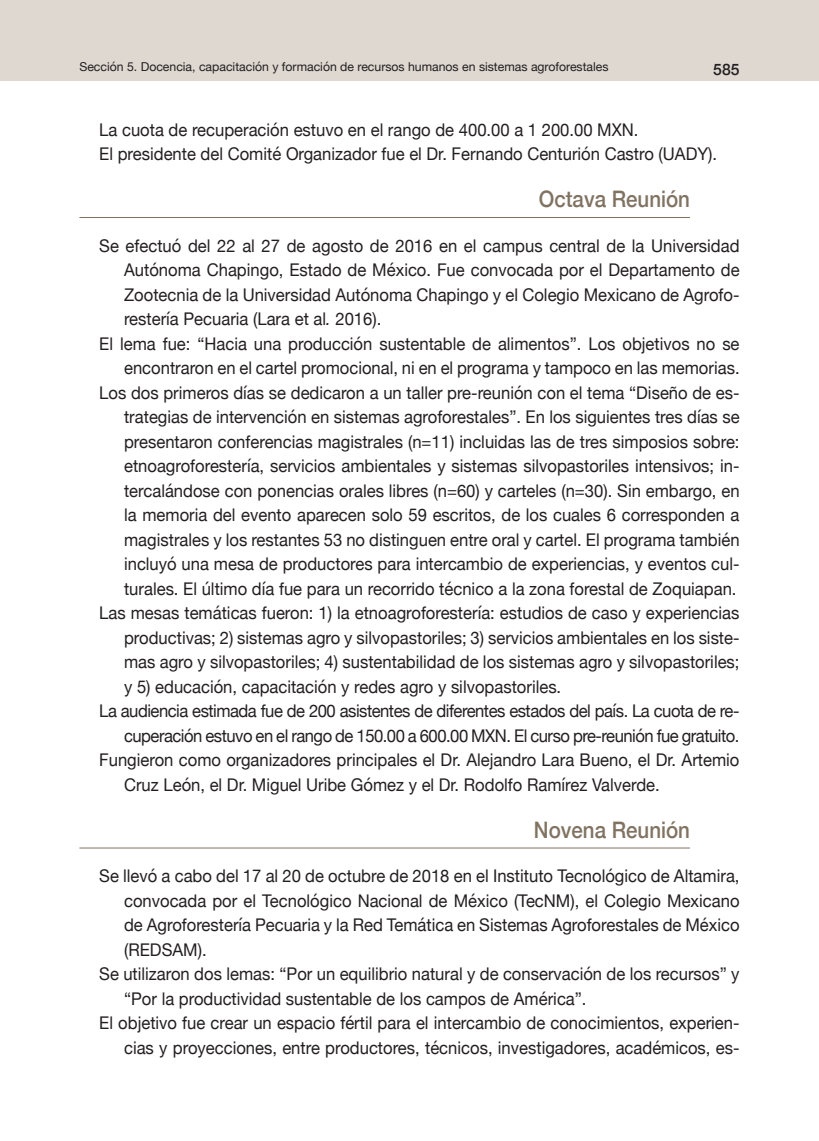
<style>
.page{position:relative;width:819px;height:1141px;background:#fff}
.page>*{position:absolute;margin:0;border:0;box-sizing:border-box;transform-origin:0 0}
.t1{font:500 22.75px "Helvetica Neue";color:#807362;scale:.9 1}
.t2{font:17.5px/24.5px "Helvetica Neue";color:#231f20;scale:.95 1}
.t3{font:17.5px "Helvetica Neue";letter-spacing:-.03em;color:#231f20;scale:.95 1}
.t4{font:500 15.75px "Helvetica Neue";color:#231f20}
.t5{font:12.25px "Helvetica Neue";color:#231f20}
.s1{font-style:italic}
</style>
<div class="page">
<div style="left:1px;top:0;width:818px;height:81px;background:#dfd8d1"></div>
<hr style="left:0;top:0;width:1px;height:81px;background:#dfd8d1">
<hr style="left:79px;top:217px;width:611px;height:1px;background:#807362">
<hr style="left:79px;top:848px;width:611px;height:1px;background:#807362">
<p class="t5" style="left:79px;top:58px;width:530px">Sección 5. Docencia, capacitación y formación de recursos humanos en sistemas agroforestales</p>
<p class="t4" style="left:713px;top:56px;width:28px">585</p>
<p class="t2" style="left:99px;top:118px;width:652px">La cuota de recuperación estuvo en el rango de 400.00 a 1 200.00 MXN.<br>El presidente del Comité Organizador fue el Dr. Fernando Centurión Castro (UADY).</p>
<h1 class="t1" style="left:539px;top:181px;width:169px">Octava Reunión</h1>
<p class="t2" style="left:99px;top:234px;width:675px">Se efectuó del 22 al 27 de agosto de 2016 en el campus central de la Universidad</p>
<p class="t2" style="left:124px;top:259px;width:649px">Autónoma Chapingo, Estado de México. Fue convocada por el Departamento de</p>
<p class="t2" style="left:124px;top:283px;width:649px">Zootecnia de la Universidad Autónoma Chapingo y el Colegio Mexicano de Agrofo-</p>
<p class="t2" style="left:124px;top:308px;width:272px">restería Pecuaria (Lara et al<span class="s1">.</span> 2016).</p>
<p class="t2" style="left:99px;top:332px;width:675px">El lema fue: “Hacia una producción sustentable de alimentos”. Los objetivos no se</p>
<p class="t2" style="left:124px;top:357px;width:649px">encontraron en el cartel promocional, ni en el programa y tampoco en las memorias.</p>
<p class="t2" style="left:99px;top:381px;width:675px">Los dos primeros días se dedicaron a un taller pre-reunión con el tema “Diseño de es-</p>
<p class="t2" style="left:124px;top:406px;width:649px">trategias de intervención en sistemas agroforestales”. En los siguientes tres días se</p>
<p class="t2" style="left:124px;top:430px;width:649px">presentaron conferencias magistrales (n=11) incluidas las de tres simposios sobre:</p>
<p class="t2" style="left:124px;top:455px;width:649px">etnoagroforestería, servicios ambientales y sistemas silvopastoriles intensivos; in-</p>
<p class="t2" style="left:124px;top:479px;width:649px">tercalándose con ponencias orales libres (n=60) y carteles (n=30). Sin embargo, en</p>
<p class="t2" style="left:124px;top:504px;width:649px">la memoria del evento aparecen solo 59 escritos, de los cuales 6 corresponden a</p>
<p class="t2" style="left:124px;top:528px;width:649px">magistrales y los restantes 53 no distinguen entre oral y cartel. El programa también</p>
<p class="t2" style="left:124px;top:553px;width:649px">incluyó una mesa de productores para intercambio de experiencias, y eventos cul-</p>
<p class="t2" style="left:124px;top:577px;width:646px">turales. El último día fue para un recorrido técnico a la zona forestal de Zoquiapan.</p>
<p class="t2" style="left:99px;top:602px;width:675px">Las mesas temáticas fueron: 1) la etnoagroforestería: estudios de caso y experiencias</p>
<p class="t2" style="left:124px;top:626px;width:649px">productivas; 2) sistemas agro y silvopastoriles; 3) servicios ambientales en los siste-</p>
<p class="t2" style="left:124px;top:651px;width:649px">mas agro y silvopastoriles; 4) sustentabilidad de los sistemas agro y silvopastoriles;</p>
<p class="t2" style="left:124px;top:675px;width:461px">y 5) educación, capacitación y redes agro y silvopastoriles.</p>
<p class="t3" style="left:99px;top:698px;width:675px">La audiencia estimada fue de 200 asistentes de diferentes estados del país. La cuota de re-</p>
<p class="t3" style="left:124px;top:723px;width:649px">cuperación estuvo en el rango de 150.00 a 600.00 MXN. El curso pre-reunión fue gratuito.</p>
<p class="t2" style="left:99px;top:749px;width:675px">Fungieron como organizadores principales el Dr. Alejandro Lara Bueno, el Dr. Artemio</p>
<p class="t2" style="left:124px;top:773px;width:565px">Cruz León, el Dr. Miguel Uribe Gómez y el Dr. Rodolfo Ramírez Valverde.</p>
<h1 class="t1" style="left:534px;top:811px;width:175px">Novena Reunión</h1>
<p class="t2" style="left:99px;top:865px;width:675px">Se llevó a cabo del 17 al 20 de octubre de 2018 en el Instituto Tecnológico de Altamira,</p>
<p class="t2" style="left:124px;top:889px;width:649px">convocada por el Tecnológico Nacional de México (TecNM), el Colegio Mexicano</p>
<p class="t2" style="left:124px;top:914px;width:649px">de Agroforestería Pecuaria y la Red Temática en Sistemas Agroforestales de México</p>
<p class="t2" style="left:124px;top:938px;width:88px">(REDSAM).</p>
<p class="t2" style="left:99px;top:963px;width:675px">Se utilizaron dos lemas: “Por un equilibrio natural y de conservación de los recursos” y</p>
<p class="t2" style="left:124px;top:987px;width:488px">“Por la productividad sustentable de los campos de América”.</p>
<p class="t2" style="left:99px;top:1012px;width:675px">El objetivo fue crear un espacio fértil para el intercambio de conocimientos, experien-</p>
<p class="t2" style="left:124px;top:1036px;width:649px">cias y proyecciones, entre productores, técnicos, investigadores, académicos, es-</p>
</div>
